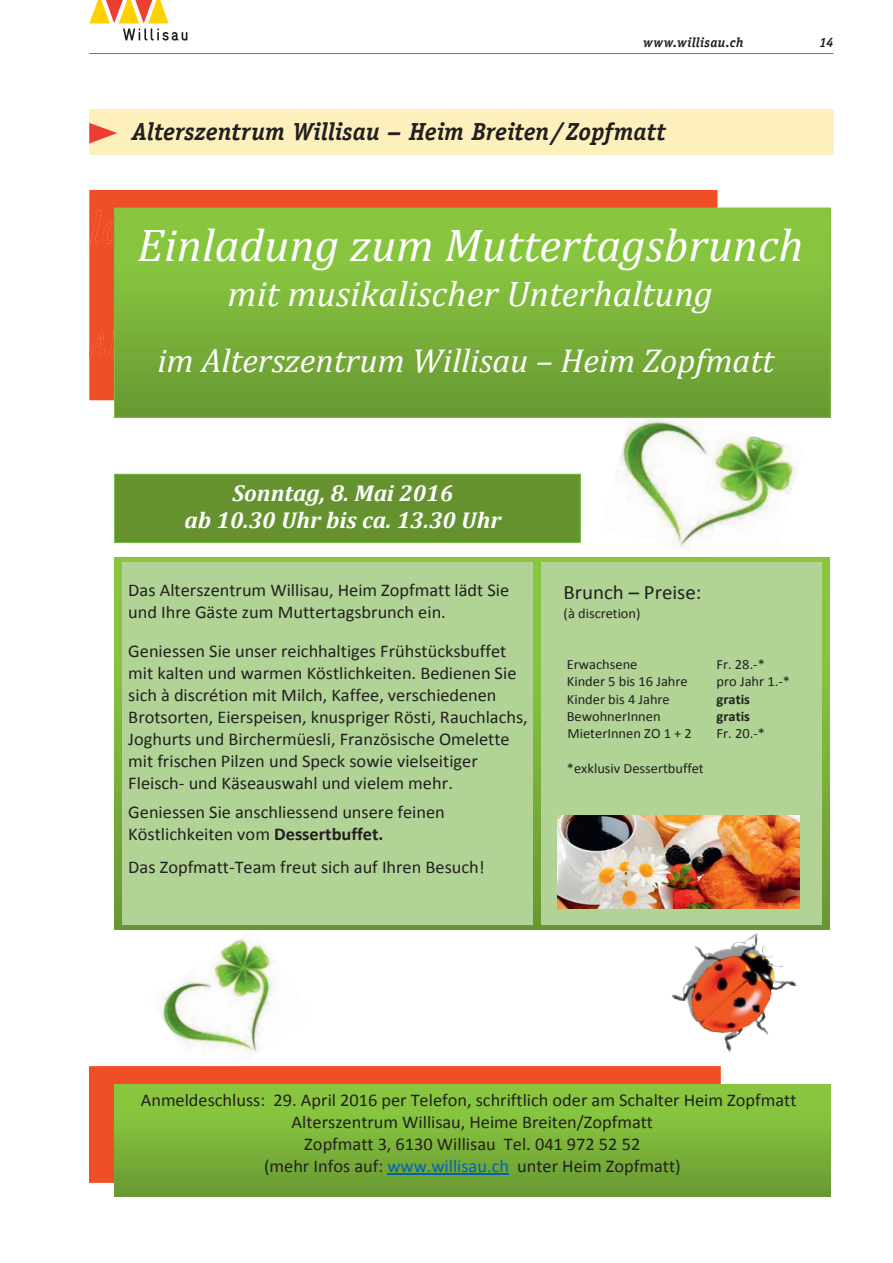
<style>
.page{position:relative;width:893px;height:1263px;background:#fff}
.page>*{position:absolute;margin:0;border:0;box-sizing:border-box;transform-origin:0 0}
.t1{font:italic 46.05px "Cambria";color:#fff}
.t2{font:italic 35.7px "Cambria";color:#fff}
.t3{font:italic 33.3px "Cambria";color:#fff}
.t4{font:italic 700 24.75px "Officina Serif";color:#231f20}
.t5{font:italic 700 23.1px/27.2px "Cambria";color:#fff;text-align:center}
.t6{font:20.4px "Calibri";color:#231f20}
.t7{font:18px/21.9px "Calibri";color:#231f20}
.t8{font:14.1px "Calibri";color:#231f20}
.t9{font:700 14.1px "Calibri";color:#231f20}
.t10{font:italic 700 13.5px "Officina Serif";letter-spacing:.025em;color:#231f20}
.s1{font-weight:700}
.s2{color:#0164b2}
</style>
<div class="page">
<hr style="left:89px;top:53px;width:744px;height:1px;background:#ee3e34">
<svg style="left:89px;top:0;width:98px;height:41px"></svg>
<div style="left:89px;top:109px;width:744px;height:46px;background:#fef0bc"></div>
<svg style="left:89px;top:123px;width:28px;height:21px"></svg>
<img style="left:615px;top:418px;width:185px;height:130px">
<img style="left:148px;top:929px;width:166px;height:129px">
<div style="left:89px;top:190px;width:629px;height:210px;background:#f04f25"></div>
<img style="left:89px;top:200px;width:628px;height:199px">
<div style="left:114px;top:208px;width:716px;height:209px;background:linear-gradient(to bottom,#8fce42,#6a9b33)"></div>
<div style="left:115px;top:474px;width:465px;height:68px;background:#67932f"></div>
<div style="left:114px;top:474px;width:467px;height:69px;border:1px solid #73bf44"></div>
<div style="left:115px;top:479px;width:458px;height:27px;background:#65922f"></div>
<div style="left:115px;top:506px;width:458px;height:31px;background:#65922f"></div>
<div style="left:521px;top:557px;width:308px;height:372px;background:linear-gradient(to bottom,#8ece42,#6a9b33)"></div>
<div style="left:529px;top:562px;width:293px;height:17px;background:#b1d396"></div>
<div style="left:529px;top:579px;width:293px;height:25px;background:#b1d396"></div>
<div style="left:529px;top:604px;width:293px;height:18px;background:#b1d396"></div>
<div style="left:529px;top:622px;width:293px;height:17px;background:#b1d396"></div>
<div style="left:529px;top:639px;width:293px;height:17px;background:#b1d396"></div>
<div style="left:529px;top:656px;width:293px;height:17px;background:#b1d396"></div>
<div style="left:529px;top:673px;width:293px;height:17px;background:#b1d396"></div>
<div style="left:529px;top:690px;width:293px;height:18px;background:#b1d396"></div>
<div style="left:529px;top:708px;width:293px;height:17px;background:#b1d396"></div>
<div style="left:529px;top:725px;width:293px;height:17px;background:#b1d396"></div>
<div style="left:529px;top:742px;width:293px;height:17px;background:#b1d396"></div>
<div style="left:529px;top:759px;width:293px;height:165px;background:#b1d396"></div>
<div style="left:115px;top:557px;width:426px;height:372px;background:linear-gradient(to bottom,#8fce42,#6a9b33)"></div>
<div style="left:122px;top:562px;width:411px;height:17px;background:#b1d396"></div>
<div style="left:122px;top:579px;width:411px;height:22px;background:#b1d396"></div>
<div style="left:122px;top:601px;width:411px;height:22px;background:#b1d396"></div>
<div style="left:122px;top:623px;width:411px;height:17px;background:#b1d396"></div>
<div style="left:122px;top:640px;width:411px;height:22px;background:#b1d396"></div>
<div style="left:122px;top:662px;width:411px;height:22px;background:#b1d396"></div>
<div style="left:122px;top:684px;width:411px;height:22px;background:#b1d396"></div>
<div style="left:122px;top:706px;width:411px;height:22px;background:#b1d396"></div>
<div style="left:122px;top:728px;width:411px;height:22px;background:#b1d396"></div>
<div style="left:122px;top:750px;width:411px;height:22px;background:#b1d396"></div>
<div style="left:122px;top:772px;width:411px;height:21px;background:#b1d396"></div>
<div style="left:122px;top:793px;width:411px;height:30px;background:#b1d396"></div>
<div style="left:122px;top:823px;width:411px;height:22px;background:#b1d396"></div>
<div style="left:122px;top:845px;width:411px;height:11px;background:#b1d396"></div>
<div style="left:122px;top:856px;width:411px;height:68px;background:#b1d396"></div>
<img style="left:557px;top:815px;width:243px;height:93px">
<div style="left:89px;top:1066px;width:525px;height:116px;background:#f04f25"></div>
<svg style="left:114px;top:1084px;width:716px;height:113px;background:#7ab039"></svg>
<img style="left:115px;top:1089px;width:715px;height:104px">
<hr style="left:387px;top:1174px;width:122px;height:1px;background:#0164b2">
<img style="left:614px;top:903px;width:217px;height:182px">
<p class="t10" style="left:643px;top:34px;width:102px">www.willisau.ch</p>
<p class="t10" style="left:819px;top:34px;width:16px">14</p>
<h3 class="t4" style="left:132px;top:117px;width:535px">Alterszentrum Willisau – Heim Breiten/Zopfmatt</h3>
<h1 class="t1" style="left:137px;top:213px;width:668px">Einladung zum Muttertagsbrunch</h1>
<h2 class="t2" style="left:227px;top:268px;width:487px">mit musikalischer Unterhaltung</h2>
<h3 class="t3" style="left:157px;top:337px;width:618px">im Alterszentrum Willisau – Heim Zopfmatt</h3>
<p class="t5" style="left:185px;top:479px;width:318px">Sonntag, 8. Mai 2016<br>ab 10.30 Uhr bis ca. 13.30 Uhr</p>
<p class="t7" style="left:128px;top:580px;width:382px">Das Alterszentrum Willisau, Heim Zopfmatt lädt Sie und Ihre Gäste zum Muttertagsbrunch ein.</p>
<p class="t7" style="left:128px;top:640px;width:401px">Geniessen Sie unser reichhaltiges Frühstücksbuffet mit kalten und warmen Köstlichkeiten. Bedienen Sie sich à discrétion mit Milch, Kaffee, verschiedenen Brotsorten, Eierspeisen, knuspriger Rösti, Rauchlachs, Joghurts und Birchermüesli, Französische Omelette mit frischen Pilzen und Speck sowie vielseitiger Fleisch- und Käseauswahl und vielem mehr.</p>
<p class="t7" style="left:128px;top:801px;width:318px">Geniessen Sie anschliessend unsere feinen<br>Köstlichkeiten vom <span class="s1">Dessertbuffet.</span></p>
<p class="t7" style="left:128px;top:856px;width:358px">Das Zopfmatt-Team freut sich auf Ihren Besuch!</p>
<p class="t6" style="left:564px;top:579px;width:139px">Brunch – Preise:</p>
<p class="t8" style="left:564px;top:604px;width:78px">(à discretion)</p>
<p class="t8" style="left:567px;top:656px;width:72px">Erwachsene</p>
<p class="t8" style="left:716px;top:656px;width:50px">Fr. 28.-*</p>
<p class="t8" style="left:567px;top:673px;width:122px">Kinder 5 bis 16 Jahre</p>
<p class="t8" style="left:716px;top:673px;width:75px">pro Jahr 1.-*</p>
<p class="t8" style="left:567px;top:690px;width:104px">Kinder bis 4 Jahre</p>
<p class="t9" style="left:716px;top:690px;width:35px">gratis</p>
<p class="t8" style="left:567px;top:707px;width:95px">BewohnerInnen</p>
<p class="t9" style="left:716px;top:707px;width:35px">gratis</p>
<p class="t8" style="left:568px;top:724px;width:126px">MieterInnen ZO 1 + 2</p>
<p class="t8" style="left:716px;top:724px;width:50px">Fr. 20.-*</p>
<p class="t8" style="left:567px;top:759px;width:138px">*exklusiv Dessertbuffet</p>
<p class="t7" style="left:141px;top:1089px;width:657px;text-align:center">Anmeldeschluss: 29. April 2016 per Telefon, schriftlich oder am Schalter Heim Zopfmatt Alterszentrum Willisau, Heime Breiten/Zopfmatt<br>Zopfmatt 3, 6130 Willisau Tel. 041 972 52 52<br>(mehr Infos auf: <span class="s2">www.willisau.ch</span> unter Heim Zopfmatt)</p>
</div>
